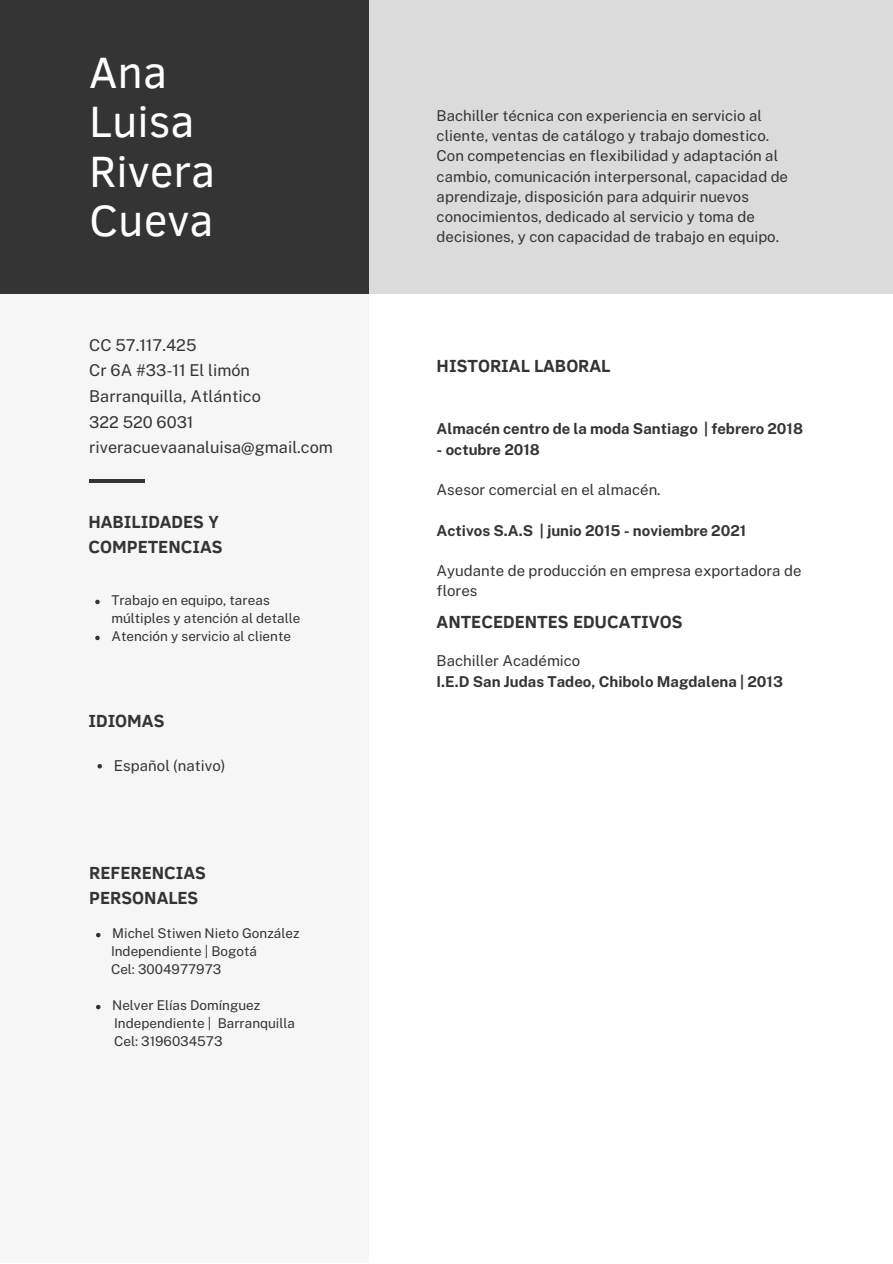
<style>
.page{position:relative;width:893px;height:1264px;background:#fff}
.page>*{position:absolute;margin:0;border:0;box-sizing:border-box;transform-origin:0 0}
.t1{font:45px/49.5px "Clear Sans";color:#fff}
.t2{font:700 18px/24.8px "Clear Sans";color:#343434}
.t3{font:16.35px/25.7px "Public Sans";color:#343434}
.t4{font:15px/20.2px "Public Sans";color:#343434}
.t5{font:700 15px "Public Sans";color:#343434}
.t6{font:13.5px/18px "Public Sans";color:#343434}
</style>
<div class="page">
<div style="left:369px;top:0;width:523px;height:293px;background:#dbdbdb"></div>
<div style="left:0;top:0;width:369px;height:293px;background:#343434"></div>
<div style="left:0;top:294px;width:369px;height:968px;background:#f6f6f6"></div>
<hr style="left:89px;top:479px;width:55px;height:3px;background:#343434">
<svg style="left:95px;top:599px;width:5px;height:5px"></svg>
<svg style="left:95px;top:635px;width:5px;height:5px"></svg>
<svg style="left:97px;top:764px;width:5px;height:4px"></svg>
<svg style="left:96px;top:932px;width:4px;height:5px"></svg>
<svg style="left:96px;top:1004px;width:4px;height:5px"></svg>
<h1 class="t1" style="left:89px;top:45px;width:128px">Ana<br>Luisa<br>Rivera<br>Cueva</h1>
<p class="t3" style="left:89px;top:332px;width:245px">CC 57.117.425<br>Cr 6A #33-11 El limón<br>Barranquilla, Atlántico<br>322 520 6031 riveracuevaanaluisa@gmail.com</p>
<p class="t2" style="left:88px;top:508px;width:136px">HABILIDADES Y<br>COMPETENCIAS</p>
<p class="t6" style="left:111px;top:591px;width:191px">Trabajo en equipo, tareas múltiples y atención al detalle<br>Atención y servicio al cliente</p>
<p class="t2" style="left:88px;top:707px;width:77px">IDIOMAS</p>
<p class="t4" style="left:114px;top:755px;width:113px">Español (nativo)</p>
<p class="t2" style="left:89px;top:859px;width:118px">REFERENCIAS<br>PERSONALES</p>
<p class="t6" style="left:112px;top:924px;width:189px">Michel Stiwen Nieto González</p>
<p class="t6" style="left:111px;top:942px;width:147px">Independiente | Bogotá<br>Cel: 3004977973</p>
<p class="t6" style="left:112px;top:996px;width:149px">Nelver Elías Domínguez</p>
<p class="t6" style="left:114px;top:1014px;width:182px">Independiente | Barranquilla<br>Cel: 3196034573</p>
<p class="t4" style="left:436px;top:105px;width:353px">Bachiller técnica con experiencia en servicio al cliente, ventas de catálogo y trabajo domestico.<br>Con competencias en flexibilidad y adaptación al cambio, comunicación interpersonal, capacidad de aprendizaje, disposición para adquirir nuevos conocimientos, dedicado al servicio y toma de decisiones, y con capacidad de trabajo en equipo.</p>
<p class="t2" style="left:436px;top:352px;width:175px">HISTORIAL LABORAL</p>
<p class="t5" style="left:436px;top:420px;width:368px">Almacén centro de la moda Santiago | febrero 2018</p>
<p class="t5" style="left:436px;top:440px;width:105px">- octubre 2018</p>
<p class="t4" style="left:436px;top:479px;width:225px">Asesor comercial en el almacén.</p>
<p class="t5" style="left:436px;top:521px;width:311px">Activos S.A.S | junio 2015 - noviembre 2021</p>
<p class="t4" style="left:436px;top:560px;width:366px">Ayudante de producción en empresa exportadora de flores</p>
<p class="t2" style="left:436px;top:608px;width:247px">ANTECEDENTES EDUCATIVOS</p>
<p class="t4" style="left:436px;top:651px;width:145px">Bachiller Académico</p>
<p class="t5" style="left:436px;top:672px;width:348px">I.E.D San Judas Tadeo, Chibolo Magdalena | 2013</p>
</div>
